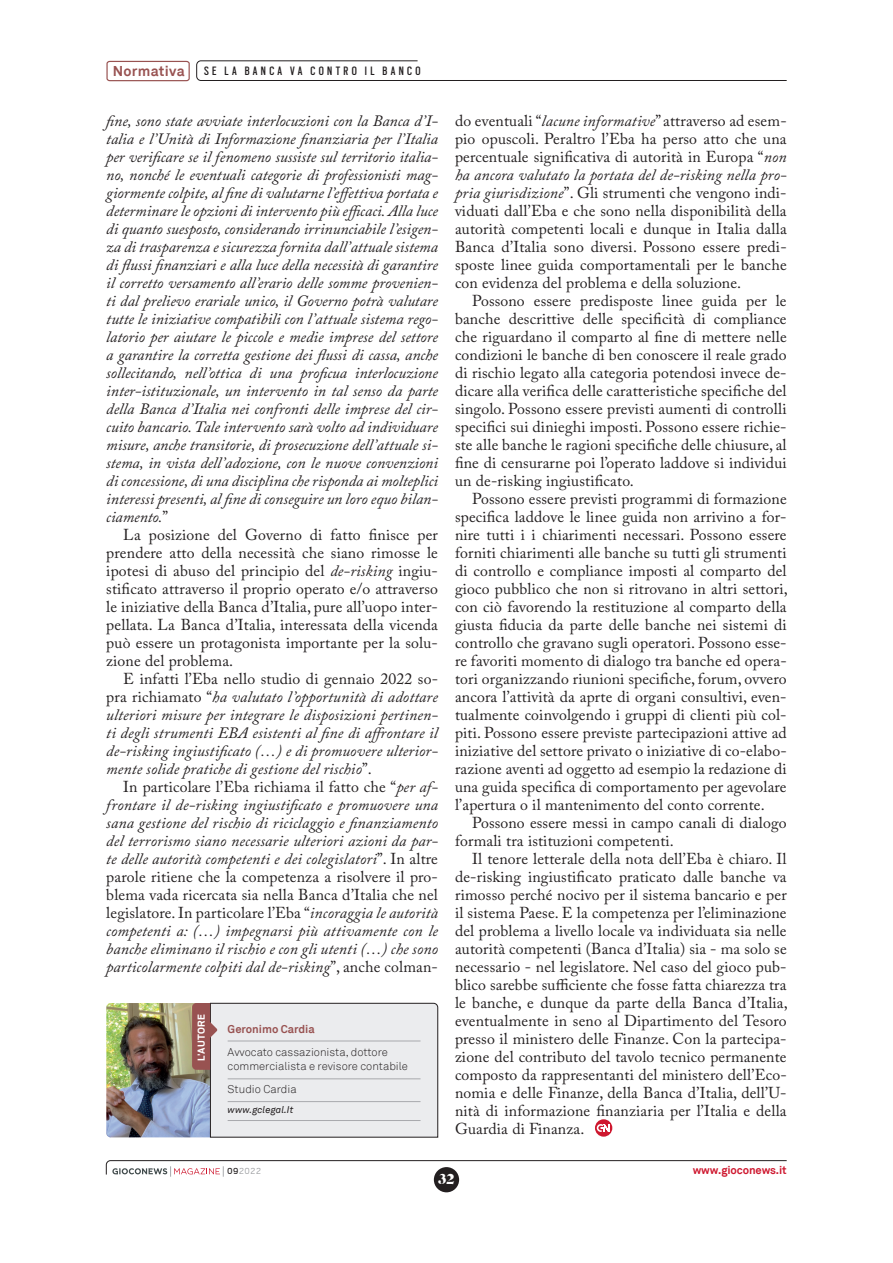
<style>
.page{position:relative;width:893px;height:1263px;background:#fff}
.page>*{position:absolute;margin:0;border:0;box-sizing:border-box;transform-origin:0 0}
.t1{font:15.75px/18px "Adobe Caslon Pro";letter-spacing:.01em;color:#231f20;text-align:justify}
.t2{font:italic 15.75px/18px "Adobe Caslon Pro";letter-spacing:.01em;color:#231f20;text-align:justify}
.t3{font:15.15px "Caslon Graphique EF";color:#fff}
.t4{font:700 14.25px "Akkurat";letter-spacing:.02em;color:#985251}
.t5{font:13.5px "Scout Cond";letter-spacing:.25em;color:#231f20}
.t6{font:300 11.25px/14.2px "Akkurat";color:#231f20}
.t7{font:700 11.25px "Akkurat";letter-spacing:-.01em;color:#ce182f}
.t8{font:700 11.25px "Akkurat";color:#985251}
.t9{font:700 11.25px "Scout";letter-spacing:.04em;color:#fff}
.t10{font:italic 9.75px "Akkurat";color:#231f20}
.t11{font:300 9.75px "Scout";color:#939598}
.s1{font-style:normal}
.s2{font-style:italic}
.s3{font-weight:400;color:#231f20}
</style>
<div class="page">
<div style="left:434px;top:1167px;width:25px;height:25px;background:#231f20;border-radius:50%"></div>
<svg style="left:106px;top:1160px;width:681px;height:17px"></svg>
<svg style="left:196px;top:60px;width:591px;height:21px"></svg>
<div style="left:595px;top:1119px;width:17px;height:18px;background:#ce182f;border-radius:50%"></div>
<svg style="left:597px;top:1124px;width:13px;height:8px"></svg>
<img style="left:106px;top:1003px;width:86px;height:134px">
<svg style="left:192px;top:1003px;width:246px;height:134px;background:#e0dee1"></svg>
<svg style="left:106px;top:60px;width:84px;height:22px"></svg>
<p class="t4" style="left:113px;top:62px;width:74px">Normativa</p>
<p class="t5" style="left:204px;top:62px;width:218px">SE LA BANCA VA CONTRO IL BANCO</p>
<p class="t2" style="left:106px;top:112px;width:333px">fine, sono state avviate interlocuzioni con la Banca d’I&shy;talia e l’Unità di Informazione finanziaria per l’Italia per verificare se il fenomeno sussiste sul territorio italia&shy;no, nonché le eventuali categorie di professionisti mag&shy;giormente colpite, al fine di valutarne l’effettiva portata e determinare le opzioni di intervento più efficaci. Alla luce di quanto suesposto, considerando irrinunciabile l’esigen&shy;za di trasparenza e sicurezza fornita dall’attuale sistema di flussi finanziari e alla luce della necessità di garantire il corretto versamento all’erario delle somme provenien&shy;ti dal prelievo erariale unico, il Governo potrà valutare tutte le iniziative compatibili con l’attuale sistema rego&shy;latorio per aiutare le piccole e medie imprese del settore a garantire la corretta gestione dei flussi di cassa, anche sollecitando, nell’ottica di una proficua interlocuzione inter-istituzionale, un intervento in tal senso da parte della Banca d’Italia nei confronti delle imprese del cir&shy;cuito bancario. Tale intervento sarà volto ad individuare misure, anche transitorie, di prosecuzione dell’attuale si&shy;stema, in vista dell’adozione, con le nuove convenzioni di concessione, di una disciplina che risponda ai molteplici interessi presenti, al fine di conseguire un loro equo bilan&shy;ciamento.<span class="s1">”</span></p>
<p class="t1" style="left:106px;top:526px;width:333px;text-indent:17px">La posizione del Governo di fatto finisce per prendere atto della necessità che siano rimosse le ipotesi di abuso del principio del <span class="s2">de-risking</span> ingiu&shy;stificato attraverso il proprio operato e/o attraverso le iniziative della Banca d’Italia, pure all’uopo inter&shy;pellata. La Banca d’Italia, interessata della vicenda può essere un protagonista importante per la solu&shy;zione del problema.</p>
<p class="t2" style="left:106px;top:670px;width:333px;text-indent:17px"><span class="s1">E infatti l’Eba nello studio di gennaio 2022 so&shy;pra richiamato “</span>ha valutato l’opportunità di adottare ulteriori misure per integrare le disposizioni pertinen&shy;ti degli strumenti EBA esistenti al fine di affrontare il de-risking ingiustificato (…) e di promuovere ulterior&shy;mente solide pratiche di gestione del rischio<span class="s1">”.</span></p>
<p class="t2" style="left:106px;top:778px;width:333px;text-indent:17px"><span class="s1">In particolare l’Eba richiama il fatto che “</span>per af&shy;frontare il de-risking ingiustificato e promuovere una sana gestione del rischio di riciclaggio e finanziamento del terrorismo siano necessarie ulteriori azioni da par&shy;te delle autorità competenti e dei colegislatori<span class="s1">”. In altre parole ritiene che la competenza a risolvere il pro&shy;blema vada ricercata sia nella Banca d’Italia che nel legislatore. In particolare l’Eba “</span>incoraggia le autorità competenti a: (…) impegnarsi più attivamente con le banche eliminano il rischio e con gli utenti (…) che sono particolarmente colpiti dal de-risking<span class="s1">”, anche colman-</span></p>
<p class="t9" style="left:194px;top:1061px;width:49px;rotate:-90deg">L’AUTORE</p>
<p class="t8" style="left:228px;top:1022px;width:89px">Geronimo Cardia</p>
<p class="t6" style="left:228px;top:1045px;width:182px">Avvocato cassazionista, dottore commercialista e revisore contabile</p>
<p class="t6" style="left:228px;top:1082px;width:70px">Studio Cardia</p>
<p class="t10" style="left:228px;top:1103px;width:67px">www.gclegal.It</p>
<p class="t1" style="left:455px;top:112px;width:333px">do eventuali “<span class="s2">lacune informative</span>” attraverso ad esem&shy;pio opuscoli. Peraltro l’Eba ha perso atto che una percentuale significativa di autorità in Europa “<span class="s2">non ha ancora valutato la portata del de-risking nella pro&shy;pria giurisdizione</span>”. Gli strumenti che vengono indi&shy;viduati dall’Eba e che sono nella disponibilità della autorità competenti locali e dunque in Italia dalla Banca d’Italia sono diversi. Possono essere predi&shy;sposte linee guida comportamentali per le banche con evidenza del problema e della soluzione.</p>
<p class="t1" style="left:455px;top:292px;width:333px;text-indent:17px">Possono essere predisposte linee guida per le banche descrittive delle specificità di compliance che riguardano il comparto al fine di mettere nelle condizioni le banche di ben conoscere il reale grado di rischio legato alla categoria potendosi invece de&shy;dicare alla verifica delle caratteristiche specifiche del singolo. Possono essere previsti aumenti di controlli specifici sui dinieghi imposti. Possono essere richie&shy;ste alle banche le ragioni specifiche delle chiusure, al fine di censurarne poi l’operato laddove si individui un de-risking ingiustificato.</p>
<p class="t1" style="left:455px;top:490px;width:334px;text-indent:17px">Possono essere previsti programmi di formazione specifica laddove le linee guida non arrivino a for&shy;nire tutti i i chiarimenti necessari. Possono essere forniti chiarimenti alle banche su tutti gli strumenti di controllo e compliance imposti al comparto del gioco pubblico che non si ritrovano in altri settori, con ciò favorendo la restituzione al comparto della giusta fiducia da parte delle banche nei sistemi di controllo che gravano sugli operatori. Possono esse&shy;re favoriti momento di dialogo tra banche ed opera&shy;tori organizzando riunioni specifiche, forum, ovvero ancora l’attività da aprte di organi consultivi, even&shy;tualmente coinvolgendo i gruppi di clienti più col&shy;piti. Possono essere previste partecipazioni attive ad iniziative del settore privato o iniziative di co-elabo&shy;razione aventi ad oggetto ad esempio la redazione di una guida specifica di comportamento per agevolare l’apertura o il mantenimento del conto corrente.</p>
<p class="t1" style="left:455px;top:814px;width:333px;text-indent:17px">Possono essere messi in campo canali di dialogo formali tra istituzioni competenti.</p>
<p class="t1" style="left:455px;top:850px;width:334px;text-indent:17px">Il tenore letterale della nota dell’Eba è chiaro. Il de-risking ingiustificato praticato dalle banche va rimosso perché nocivo per il sistema bancario e per il sistema Paese. E la competenza per l’eliminazione del problema a livello locale va individuata sia nelle autorità competenti (Banca d’Italia) sia - ma solo se necessario - nel legislatore. Nel caso del gioco pub&shy;blico sarebbe sufficiente che fosse fatta chiarezza tra le banche, e dunque da parte della Banca d’Italia, eventualmente in seno al Dipartimento del Tesoro presso il ministero delle Finanze. Con la partecipa&shy;zione del contributo del tavolo tecnico permanente composto da rappresentanti del ministero dell’Eco&shy;nomia e delle Finanze, della Banca d’Italia, dell’U&shy;nità di informazione finanziaria per l’Italia e della Guardia di Finanza.</p>
<p class="t11" style="left:227px;top:1165px;width:35px"><span class="s3">09</span>2022</p>
<p class="t3" style="left:438px;top:1171px;width:18px">32</p>
<p class="t7" style="left:693px;top:1163px;width:95px">www.gioconews.it</p>
</div>
